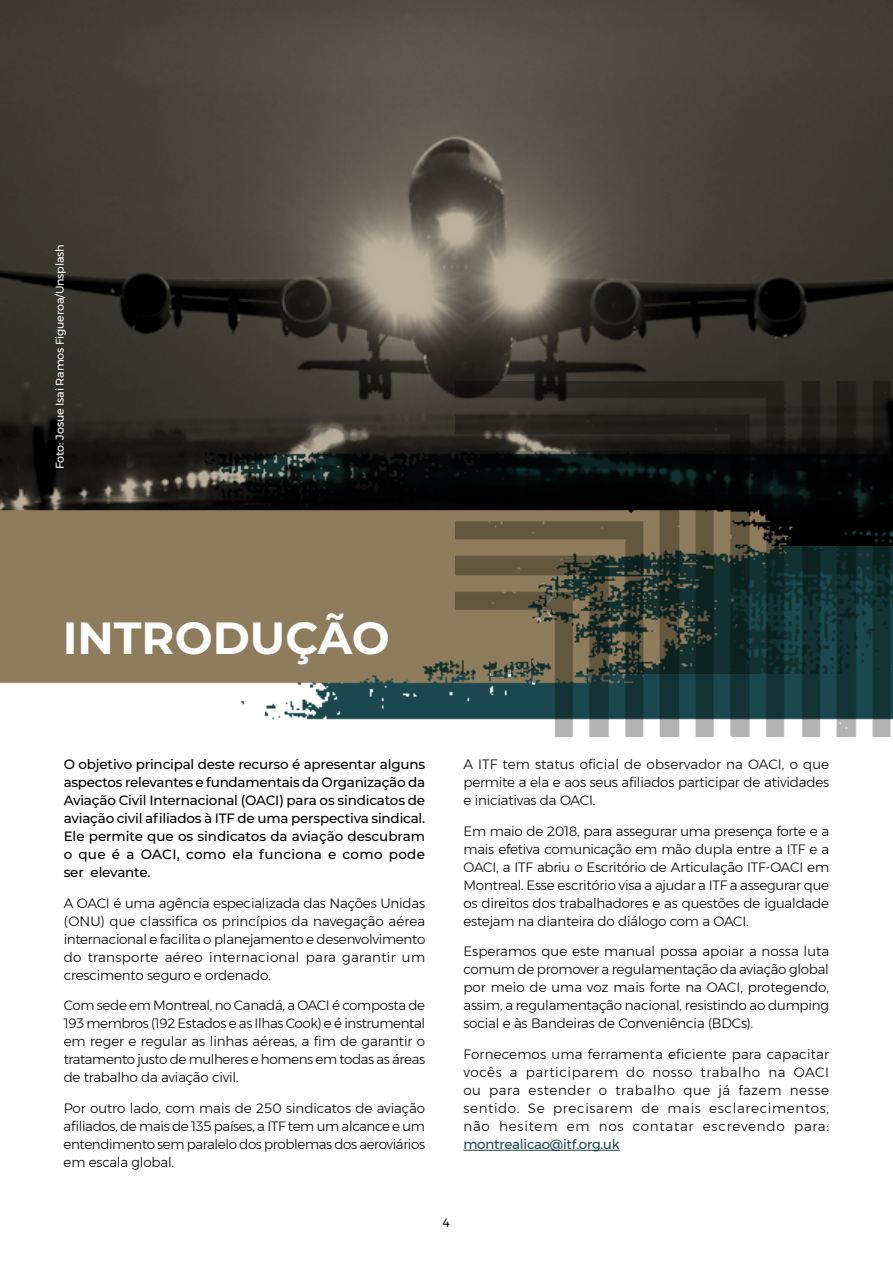
<style>
.page{position:relative;width:893px;height:1263px;background:#fff}
.page>*{position:absolute;margin:0;border:0;box-sizing:border-box;transform-origin:0 0}
.t1{font:700 45px "Montserrat";color:#fff}
.t2{font:300 13.5px/18px "Montserrat";letter-spacing:-.015em;color:#000;text-align:justify}
.t3{font:500 13.5px/18px "Montserrat";letter-spacing:.015em;color:#000;text-align:justify}
.t4{font:13.5px "Montserrat";letter-spacing:-.015em;color:#1a484e}
.t5{font:12px "Montserrat";color:#000}
.t6{font:11.25px "Montserrat";letter-spacing:-.015em;color:#fff}
</style>
<div class="page">
<svg style="left:0;top:0;width:893px;height:461px;background:#48433b"></svg>
<hr style="left:463px;top:1150px;width:157px;height:1px;background:#1a484e">
<img style="left:183px;top:444px;width:272px;height:276px">
<img style="left:0;top:461px;width:455px;height:241px">
<img style="left:455px;top:382px;width:438px;height:355px">
<p class="t6" style="left:51px;top:469px;width:226px;rotate:-90deg">Foto: Josue Isai Ramos Figueroa/Unsplash</p>
<h1 class="t1" style="left:63px;top:606px;width:328px">INTRODUÇÃO</h1>
<p class="t3" style="left:64px;top:754px;width:363px">O objetivo principal deste recurso é apresentar alguns aspectos relevantes e fundamentais da Organização da Aviação Civil Internacional (OACI) para os sindicatos de aviação civil afiliados à ITF de uma perspectiva sindical.<br>Ele permite que os sindicatos da aviação descubram o que é a OACI, como ela funciona e como pode ser elevante.</p>
<p class="t2" style="left:64px;top:894px;width:363px">A OACI é uma agência especializada das Nações Unidas (ONU) que classifica os princípios da navegação aérea internacional e facilita o planejamento e desenvolvimento do transporte aéreo internacional para garantir um crescimento seguro e ordenado.</p>
<p class="t2" style="left:64px;top:996px;width:363px">Com sede em Montreal, no Canadá, a OACI é composta de 193 membros (192 Estados e as Ilhas Cook) e é instrumental em reger e regular as linhas aéreas, a fim de garantir o tratamento justo de mulheres e homens em todas as áreas de trabalho da aviação civil.</p>
<p class="t2" style="left:64px;top:1099px;width:363px">Por outro lado, com mais de 250 sindicatos de aviação afiliados, de mais de 135 países, a ITF tem um alcance e um entendimento sem paralelo dos problemas dos aeroviários em escala global.</p>
<p class="t2" style="left:463px;top:755px;width:367px">A ITF tem status oficial de observador na OACI, o que permite a ela e aos seus afiliados participar de atividades e iniciativas da OACI.</p>
<p class="t2" style="left:463px;top:822px;width:367px">Em maio de 2018, para assegurar uma presença forte e a mais efetiva comunicação em mão dupla entre a ITF e a OACI, a ITF abriu o Escritório de Articulação ITF-OACI em Montreal. Esse escritório visa a ajudar a ITF a assegurar que os direitos dos trabalhadores e as questões de igualdade estejam na dianteira do diálogo com a OACI.</p>
<p class="t2" style="left:463px;top:942px;width:367px">Esperamos que este manual possa apoiar a nossa luta comum de promover a regulamentação da aviação global por meio de uma voz mais forte na OACI, protegendo, assim, a regulamentação nacional, resistindo ao dumping social e às Bandeiras de Conveniência (BDCs).</p>
<p class="t2" style="left:463px;top:1045px;width:367px">Fornecemos uma ferramenta eficiente para capacitar vocês a participarem do nosso trabalho na OACI ou para estender o trabalho que já fazem nesse sentido. Se precisarem de mais esclarecimentos, não hesitem em nos contatar escrevendo para:</p>
<p class="t4" style="left:463px;top:1134px;width:158px">montrealicao@itf.org.uk</p>
<p class="t5" style="left:443px;top:1213px;width:9px">4</p>
</div>
